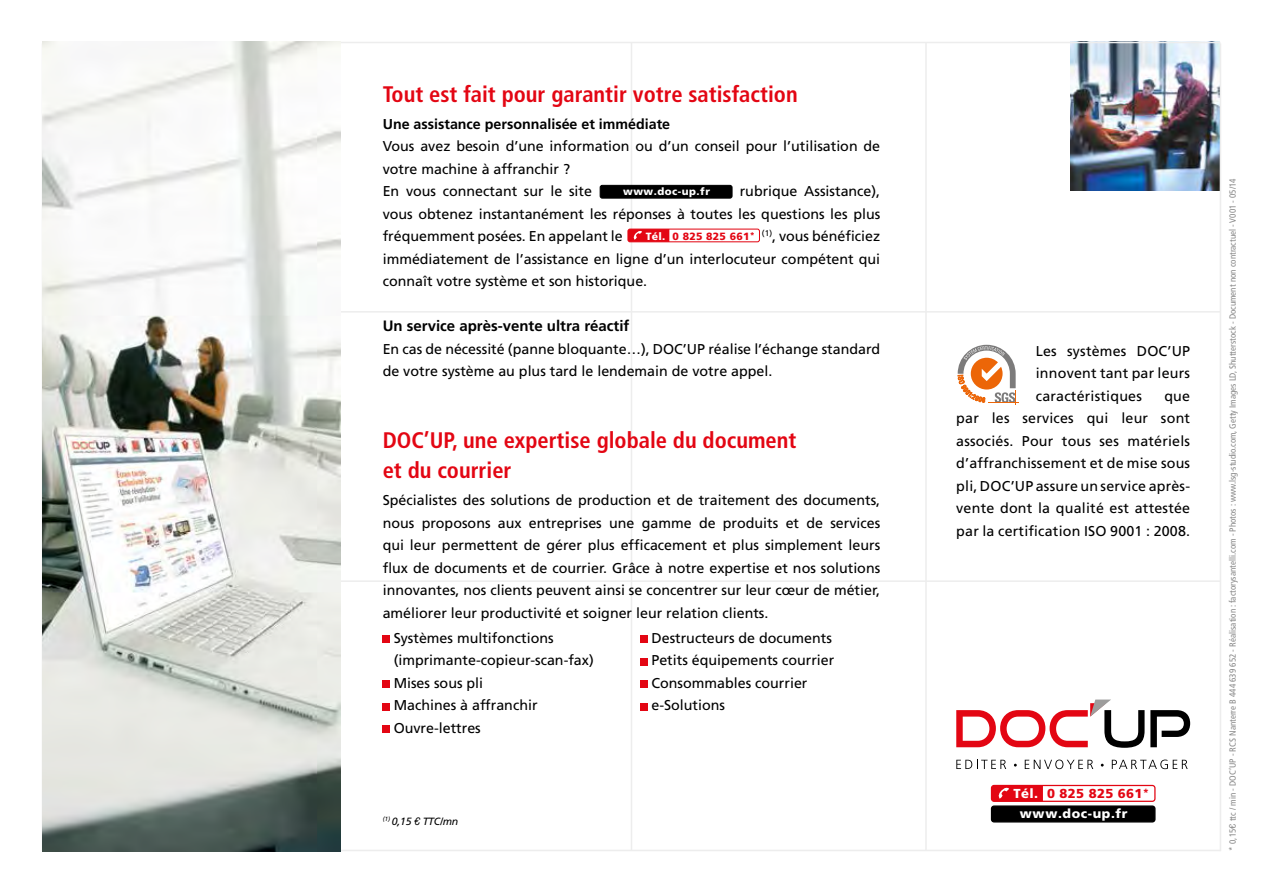
<style>
.page{position:relative;width:1263px;height:893px;background:#fff}
.page>*{position:absolute;margin:0;border:0;box-sizing:border-box;transform-origin:0 0}
.t1{font:700 condensed 22.5px/30px "Frutiger";color:#e30613}
.t2{font:700 15px "Frutiger";color:#000}
.t3{font:14.25px/22.5px "Frutiger";color:#000;text-align:justify}
.t4{font:700 14.25px "Frutiger";color:#000}
.t5{font:900 13.05px "Frutiger";letter-spacing:.025em;color:#e30613}
.t6{font:900 12.75px "Frutiger";letter-spacing:.05em;color:#fff}
.t7{font:900 10.5px "Frutiger";letter-spacing:.025em;color:#e30613}
.t8{font:italic 10.5px "Frutiger";letter-spacing:-.02em;color:#000}
.t9{font:900 10.35px "Frutiger";letter-spacing:.05em;color:#fff}
.t10{font:condensed 9px "Frutiger";color:#878787}
.s1{color:#fff}
.s2{font-family:"Euro Sans EF One";font-style:normal}
.s3{font-family:"Euro Sans EF One";font-stretch:normal}
</style>
<div class="page">
<img style="left:1071px;top:43px;width:149px;height:148px">
<hr style="left:43px;top:42px;width:1177px;height:1px;background:#ededed">
<hr style="left:43px;top:311px;width:1177px;height:2px;background:#ededed">
<hr style="left:43px;top:580px;width:1177px;height:2px;background:#ededed">
<hr style="left:43px;top:850px;width:1177px;height:1px;background:#ededed">
<hr style="left:42px;top:43px;width:1px;height:808px;background:#ededed">
<hr style="left:631px;top:43px;width:1px;height:807px;background:#ededed">
<hr style="left:925px;top:43px;width:2px;height:807px;background:#ededed">
<hr style="left:1220px;top:43px;width:1px;height:808px;background:#ededed">
<img style="left:43px;top:42px;width:297px;height:809px">
<hr style="left:988px;top:403px;width:31px;height:1px;background:#ec6608">
<div style="left:600px;top:185px;width:132px;height:13px;background:#000;border-radius:2px"></div>
<div style="left:600px;top:185px;width:132px;height:14px;border:1px solid #000;border-radius:2px"></div>
<div style="left:627px;top:229px;width:133px;height:13px;border:1px solid #e30613;border-radius:2px"></div>
<svg style="left:628px;top:229px;width:41px;height:13px"></svg>
<div style="left:991px;top:785px;width:164px;height:17px;border:1px solid #e30613;border-radius:3px"></div>
<div style="left:991px;top:806px;width:164px;height:16px;background:#000;border-radius:3px"></div>
<div style="left:991px;top:805px;width:164px;height:17px;border:1px solid #000;border-radius:3px"></div>
<svg style="left:991px;top:785px;width:52px;height:16px"></svg>
<div style="left:383px;top:636px;width:7px;height:7px;background:#e30613"></div>
<div style="left:383px;top:681px;width:7px;height:7px;background:#e30613"></div>
<div style="left:383px;top:703px;width:7px;height:7px;background:#e30613"></div>
<div style="left:383px;top:726px;width:7px;height:7px;background:#e30613"></div>
<div style="left:640px;top:636px;width:7px;height:7px;background:#e30613"></div>
<div style="left:640px;top:658px;width:7px;height:7px;background:#e30613"></div>
<div style="left:640px;top:681px;width:7px;height:7px;background:#e30613"></div>
<div style="left:640px;top:703px;width:7px;height:7px;background:#e30613"></div>
<svg style="left:1150px;top:710px;width:40px;height:37px"></svg>
<svg style="left:956px;top:699px;width:188px;height:49px"></svg>
<svg style="left:956px;top:760px;width:50px;height:9px"></svg>
<svg style="left:1025px;top:760px;width:68px;height:9px"></svg>
<svg style="left:1112px;top:760px;width:76px;height:9px"></svg>
<svg style="left:958px;top:345px;width:58px;height:60px"></svg>
<h1 class="t1" style="left:383px;top:79px;width:416px">Tout est fait pour garantir votre satisfaction</h1>
<p class="t4" style="left:383px;top:115px;width:289px">Une assistance personnalisée et immédiate</p>
<p class="t3" style="left:383px;top:135px;width:499px;text-align:left">Vous avez besoin d’une information ou d’un conseil pour l’utilisation de votre machine à affranchir ?<br>En vous connectant sur le site</p>
<p class="t3" style="left:383px;top:180px;width:499px;text-indent:357px">rubrique Assistance), vous obtenez instantanément les réponses à toutes les questions les plus fréquemment posées. En appelant le</p>
<p class="t9" style="left:623px;top:185px;width:88px">www.doc-up.fr</p>
<p class="t3" style="left:383px;top:225px;width:499px;text-indent:379px"><sup>(1)</sup>, vous bénéficiez immédiatement de l’assistance en ligne d’un interlocuteur compétent qui connaît votre système et son historique.</p>
<p class="t2" style="left:383px;top:317px;width:248px">Un service après-vente ultra réactif</p>
<p class="t3" style="left:383px;top:338px;width:499px">En cas de nécessité (panne bloquante…), DOC’UP réalise l’échange standard de votre système au plus tard le lendemain de votre appel.</p>
<p class="t7" style="left:646px;top:229px;width:111px"><span class="s1">Tél.</span> 0 825 825 661<sup>*</sup></p>
<h1 class="t1" style="left:383px;top:426px;width:415px">DOC’UP, une expertise globale du document et du courrier</h1>
<p class="t3" style="left:383px;top:489px;width:499px">Spécialistes des solutions de production et de traitement des documents, nous proposons aux entreprises une gamme de produits et de services qui leur permettent de gérer plus efficacement et plus simplement leurs flux de documents et de courrier. Grâce à notre expertise et nos solutions innovantes, nos clients peuvent ainsi se concentrer sur leur cœur de métier, améliorer leur productivité et soigner leur relation clients.</p>
<p class="t3" style="left:394px;top:627px;width:202px;text-align:left">Systèmes multifonctions (imprimante-copieur-scan-fax)<br>Mises sous pli<br>Machines à affranchir<br>Ouvre-lettres</p>
<p class="t3" style="left:651px;top:627px;width:184px;text-align:left">Destructeurs de documents<br>Petits équipements courrier<br>Consommables courrier e-Solutions</p>
<p class="t8" style="left:383px;top:815px;width:77px"><sup>(1)</sup> 0,15 <span class="s2">L</span> TTC/mn</p>
<p class="t3" style="left:1036px;top:340px;width:156px">Les systèmes DOC’UP innovent tant par leurs caractéristiques</p>
<p class="t3" style="left:956px;top:385px;width:235px;text-indent:208px">que par les services qui leur sont associés. Pour tous ses matériels d’affranchissement et de mise sous pli, DOC’UP assure un service après&shy;vente dont la qualité est attestée par la certification ISO 9001 : 2008.</p>
<p class="t5" style="left:1014px;top:786px;width:137px"><span class="s1">Tél.</span> 0 825 825 661<sup>*</sup></p>
<p class="t6" style="left:1020px;top:806px;width:109px">www.doc-up.fr</p>
<p class="t10" style="left:1227px;top:851px;width:674px;rotate:-90deg">* 0,15<span class="s3">l</span> ttc / min - DOC’UP - RCS Nanterre B 444 639 652 - Réalisation : factorysantelli.com - Photos : www.lsg-studio.com, Getty Images LD, Shutterstock - Document non contractuel - V001 - 05/14</p>
</div>
